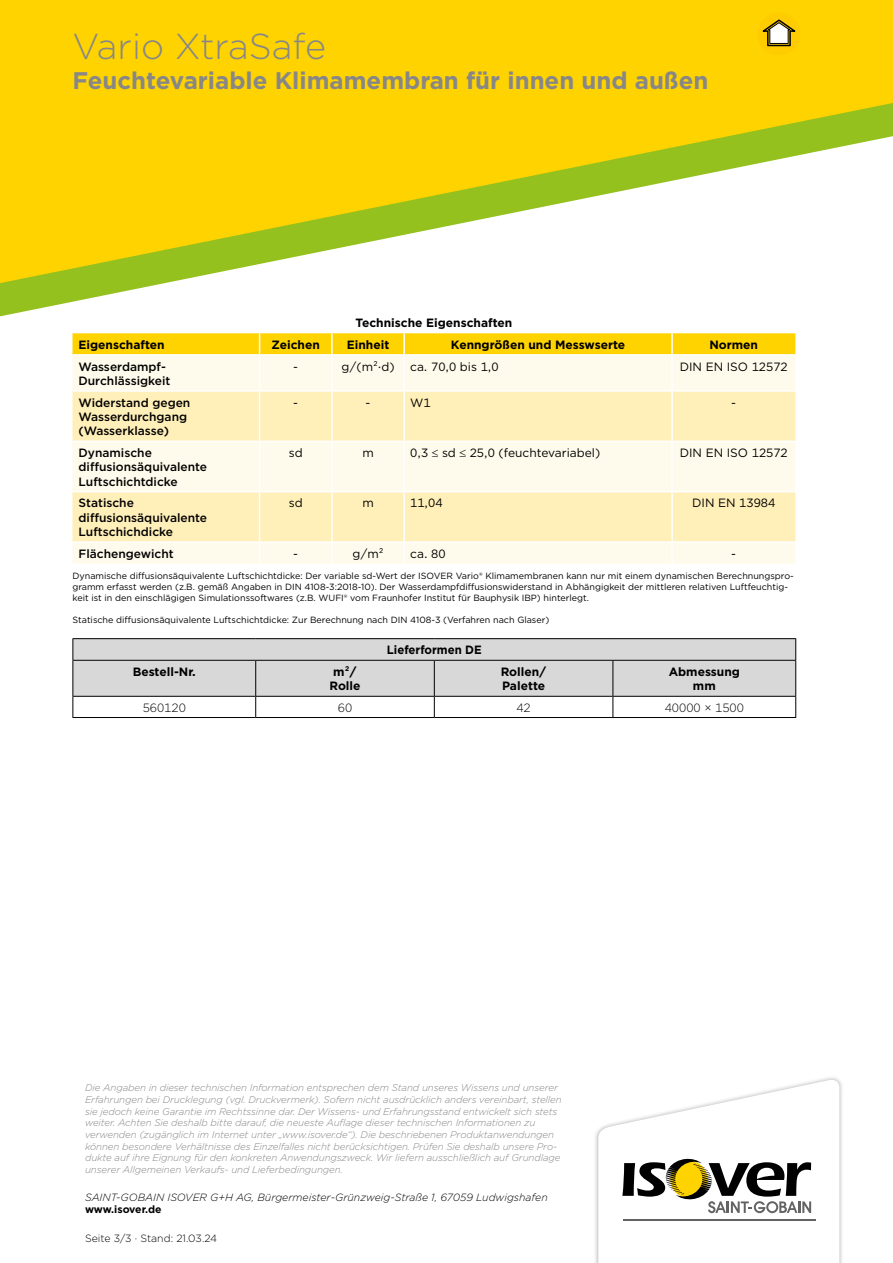
<style>
.page{position:relative;width:893px;height:1263px;background:#fff}
.page>*{position:absolute;margin:0;border:0;box-sizing:border-box;transform-origin:0 0}
.t1{font:300 36px "Gotham";color:#878787}
.t2{font:700 24px "Gotham";color:#878787}
.t3{font:500 12px/14.4px "Gotham";color:#000}
.t4{font:700 12px/14.4px "Gotham";color:#000;text-align:center}
.t5{font:12px "Gotham";color:#000}
.t6{font:300 12px "Gotham";color:#000}
.t7{font:700 12px "Gotham";color:#000;scale:.95 1}
.t8{font:italic 300 10.5px "Gotham";color:#000}
.t9{font:300 10.5px "Gotham";color:#000}
.t10{font:700 10.5px "Gotham";letter-spacing:-.005em;color:#000}
.t11{font:italic 300 9.75px/11.7px "Gotham";letter-spacing:-.01em;color:#878787}
.t12{font:9px/10.8px "Gotham";color:#000}
</style>
<div class="page">
<div style="left:594px;top:1075px;width:250px;height:188px;background:#000;opacity:.3"></div>
<svg style="left:598px;top:1078px;width:241px;height:185px"></svg>
<svg style="left:0;top:283px;width:165px;height:33px"></svg>
<div style="left:73px;top:356px;width:722px;height:208px;background:#fffbec"></div>
<svg style="left:72px;top:392px;width:723px;height:149px;background:#fff3ca"></svg>
<div style="left:72px;top:333px;width:723px;height:21px;background:#ffd300"></div>
<hr style="left:331px;top:333px;width:2px;height:21px;background:#fff">
<hr style="left:403px;top:333px;width:2px;height:21px;background:#fff">
<hr style="left:671px;top:333px;width:2px;height:21px;background:#fff">
<hr style="left:259px;top:356px;width:1px;height:34px;background:#fff">
<hr style="left:331px;top:356px;width:2px;height:34px;background:#fff">
<hr style="left:403px;top:356px;width:2px;height:34px;background:#fff">
<hr style="left:671px;top:356px;width:2px;height:34px;background:#fff">
<hr style="left:72px;top:390px;width:188px;height:2px;background:#fff">
<hr style="left:260px;top:390px;width:72px;height:2px;background:#fff">
<hr style="left:259px;top:392px;width:1px;height:49px;background:#fff">
<hr style="left:332px;top:390px;width:72px;height:2px;background:#fff">
<hr style="left:331px;top:392px;width:2px;height:49px;background:#fff">
<hr style="left:404px;top:390px;width:268px;height:2px;background:#fff">
<hr style="left:403px;top:392px;width:2px;height:49px;background:#fff">
<hr style="left:672px;top:390px;width:123px;height:2px;background:#fff">
<hr style="left:671px;top:392px;width:2px;height:49px;background:#fff">
<hr style="left:72px;top:441px;width:188px;height:1px;background:#fff">
<hr style="left:260px;top:441px;width:72px;height:1px;background:#fff">
<hr style="left:259px;top:442px;width:1px;height:49px;background:#fff">
<hr style="left:332px;top:441px;width:72px;height:1px;background:#fff">
<hr style="left:331px;top:442px;width:2px;height:49px;background:#fff">
<hr style="left:404px;top:441px;width:268px;height:1px;background:#fff">
<hr style="left:403px;top:442px;width:2px;height:49px;background:#fff">
<hr style="left:672px;top:441px;width:123px;height:1px;background:#fff">
<hr style="left:671px;top:442px;width:2px;height:49px;background:#fff">
<hr style="left:72px;top:491px;width:188px;height:1px;background:#fff">
<hr style="left:260px;top:491px;width:72px;height:1px;background:#fff">
<hr style="left:259px;top:492px;width:1px;height:49px;background:#fff">
<hr style="left:332px;top:491px;width:72px;height:1px;background:#fff">
<hr style="left:331px;top:492px;width:2px;height:49px;background:#fff">
<hr style="left:404px;top:491px;width:268px;height:1px;background:#fff">
<hr style="left:403px;top:492px;width:2px;height:49px;background:#fff">
<hr style="left:672px;top:491px;width:123px;height:1px;background:#fff">
<hr style="left:671px;top:492px;width:2px;height:49px;background:#fff">
<hr style="left:72px;top:541px;width:188px;height:2px;background:#fff">
<hr style="left:260px;top:541px;width:72px;height:2px;background:#fff">
<svg style="left:259px;top:543px;width:1px;height:21px"></svg>
<hr style="left:332px;top:541px;width:72px;height:2px;background:#fff">
<hr style="left:331px;top:543px;width:2px;height:21px;background:#fff">
<hr style="left:404px;top:541px;width:268px;height:2px;background:#fff">
<hr style="left:403px;top:543px;width:2px;height:21px;background:#fff">
<hr style="left:672px;top:541px;width:123px;height:2px;background:#fff">
<hr style="left:671px;top:543px;width:2px;height:21px;background:#fff">
<hr style="left:72px;top:717px;width:184px;height:1px;background:#000">
<hr style="left:256px;top:717px;width:178px;height:1px;background:#000">
<hr style="left:434px;top:717px;width:179px;height:1px;background:#000">
<hr style="left:613px;top:717px;width:183px;height:1px;background:#000">
<hr style="left:72px;top:638px;width:184px;height:1px;background:#000">
<hr style="left:256px;top:638px;width:178px;height:1px;background:#000">
<hr style="left:434px;top:638px;width:179px;height:1px;background:#000">
<hr style="left:613px;top:638px;width:183px;height:1px;background:#000">
<svg style="left:72px;top:639px;width:724px;height:78px"></svg>
<hr style="left:72px;top:660px;width:184px;height:1px;background:#000">
<hr style="left:72px;top:661px;width:1px;height:35px;background:#000">
<hr style="left:72px;top:696px;width:184px;height:1px;background:#000">
<hr style="left:256px;top:660px;width:178px;height:1px;background:#000">
<hr style="left:255px;top:661px;width:1px;height:35px;background:#000">
<hr style="left:256px;top:696px;width:178px;height:1px;background:#000">
<hr style="left:434px;top:660px;width:179px;height:1px;background:#000">
<hr style="left:434px;top:661px;width:1px;height:35px;background:#000">
<hr style="left:434px;top:696px;width:179px;height:1px;background:#000">
<hr style="left:613px;top:660px;width:183px;height:1px;background:#000">
<hr style="left:612px;top:661px;width:1px;height:35px;background:#000">
<hr style="left:795px;top:661px;width:1px;height:35px;background:#000">
<hr style="left:613px;top:696px;width:183px;height:1px;background:#000">
<svg style="left:0;top:0;width:893px;height:283px;fill:#ffd300"></svg>
<svg style="left:757px;top:13px;width:43px;height:42px;background:#e0bc29"></svg>
<h1 class="t1" style="left:72px;top:23px;width:255px">Vario XtraSafe</h1>
<h2 class="t2" style="left:72px;top:64px;width:637px">Feuchtevariable Klimamembran für innen und außen</h2>
<p class="t4" style="left:355px;top:316px;width:158px">Technische Eigenschaften</p>
<p class="t4" style="left:78px;top:337px;width:88px">Eigenschaften</p>
<p class="t4" style="left:272px;top:337px;width:50px">Zeichen</p>
<p class="t4" style="left:347px;top:337px;width:44px">Einheit</p>
<p class="t4" style="left:451px;top:337px;width:176px">Kenngrößen und Messwserte</p>
<p class="t4" style="left:709px;top:337px;width:50px">Normen</p>
<p class="t3" style="left:78px;top:359px;width:94px">Wasserdampf-<br>Durchlässigkeit</p>
<p class="t5" style="left:293px;top:359px;width:6px">-</p>
<p class="t5" style="left:341px;top:359px;width:55px">g/(m²∙d)</p>
<p class="t5" style="left:410px;top:359px;width:90px">ca. 70,0 bis 1,0</p>
<p class="t5" style="left:680px;top:359px;width:110px">DIN EN ISO 12572</p>
<p class="t3" style="left:79px;top:395px;width:113px">Widerstand gegen<br>Wasserdurchgang (Wasserklasse)</p>
<p class="t5" style="left:293px;top:395px;width:6px">-</p>
<p class="t5" style="left:366px;top:395px;width:6px">-</p>
<p class="t5" style="left:410px;top:395px;width:22px">W1</p>
<p class="t5" style="left:731px;top:395px;width:6px">-</p>
<p class="t3" style="left:79px;top:445px;width:130px">Dynamische diffusionsäquivalente<br>Luftschichtdicke</p>
<p class="t5" style="left:289px;top:445px;width:15px">sd</p>
<p class="t5" style="left:362px;top:445px;width:13px">m</p>
<p class="t5" style="left:410px;top:445px;width:192px">0,3 ≤ sd ≤ 25,0 (feuchtevariabel)</p>
<p class="t5" style="left:680px;top:445px;width:110px">DIN EN ISO 12572</p>
<p class="t3" style="left:79px;top:496px;width:130px">Statische diffusionsäquivalente<br>Luftschichdicke</p>
<p class="t5" style="left:289px;top:495px;width:15px">sd</p>
<p class="t5" style="left:362px;top:495px;width:13px">m</p>
<p class="t5" style="left:410px;top:495px;width:34px">11,04</p>
<p class="t5" style="left:692px;top:495px;width:85px">DIN EN 13984</p>
<p class="t3" style="left:79px;top:546px;width:97px">Flächengewicht</p>
<p class="t5" style="left:293px;top:546px;width:6px">-</p>
<p class="t5" style="left:353px;top:546px;width:32px">g/m²</p>
<p class="t5" style="left:410px;top:546px;width:37px">ca. 80</p>
<p class="t5" style="left:731px;top:546px;width:6px">-</p>
<p class="t12" style="left:72px;top:570px;width:723px">Dynamische diffusionsäquivalente Luftschichtdicke: Der variable sd-Wert der ISOVER Vario® Klimamembranen kann nur mit einem dynamischen Berechnungspro&shy;gramm erfasst werden (z.B. gemäß Angaben in DIN 4108-3:2018-10). Der Wasserdampfdiffusionswiderstand in Abhängigkeit der mittleren relativen Luftfeuchtig&shy;keit ist in den einschlägigen Simulationssoftwares (z.B. WUFI® vom Fraunhofer Institut für Bauphysik IBP) hinterlegt.</p>
<p class="t12" style="left:72px;top:614px;width:478px">Statische diffusionsäquivalente Luftschichtdicke: Zur Berechnung nach DIN 4108-3 (Verfahren nach Glaser)</p>
<p class="t7" style="left:387px;top:642px;width:101px">Lieferformen DE</p>
<p class="t4" style="left:133px;top:664px;width:65px">Bestell-Nr.</p>
<p class="t4" style="left:329px;top:664px;width:33px">m²/<br>Rolle</p>
<p class="t4" style="left:501px;top:664px;width:47px;text-align:left">Rollen/<br>Palette</p>
<p class="t4" style="left:669px;top:664px;width:73px">Abmessung mm</p>
<p class="t6" style="left:143px;top:700px;width:45px">560120</p>
<p class="t6" style="left:338px;top:700px;width:16px">60</p>
<p class="t6" style="left:516px;top:700px;width:16px">42</p>
<p class="t6" style="left:665px;top:700px;width:81px">40000 × 1500</p>
<p class="t11" style="left:85px;top:1081px;width:478px">Die Angaben in dieser technischen Information entsprechen dem Stand unseres Wissens und unserer Erfahrungen bei Drucklegung (vgl. Druckvermerk). Sofern nicht ausdrücklich anders vereinbart, stellen sie jedoch keine Garantie im Rechtssinne dar. Der Wissens- und Erfahrungsstand entwickelt sich stets weiter. Achten Sie deshalb bitte darauf, die neueste Auflage dieser technischen Informationen zu verwenden (zugänglich im Internet unter „www.isover.de“). Die beschriebenen Produktanwendungen können besondere Verhältnisse des Einzelfalles nicht berücksichtigen. Prüfen Sie deshalb unsere Pro&shy;dukte auf ihre Eignung für den konkreten Anwendungszweck. Wir liefern ausschließlich auf Grundlage unserer Allgemeinen Verkaufs- und Lieferbedingungen.</p>
<p class="t8" style="left:85px;top:1190px;width:464px">SAINT-GOBAIN ISOVER G+H AG, Bürgermeister-Grünzweig-Straße 1, 67059 Ludwigshafen</p>
<p class="t9" style="left:85px;top:1231px;width:134px">Seite 3/3 · Stand: 21.03.24</p>
<p class="t10" style="left:85px;top:1202px;width:78px">www.isover.de</p>
</div>
